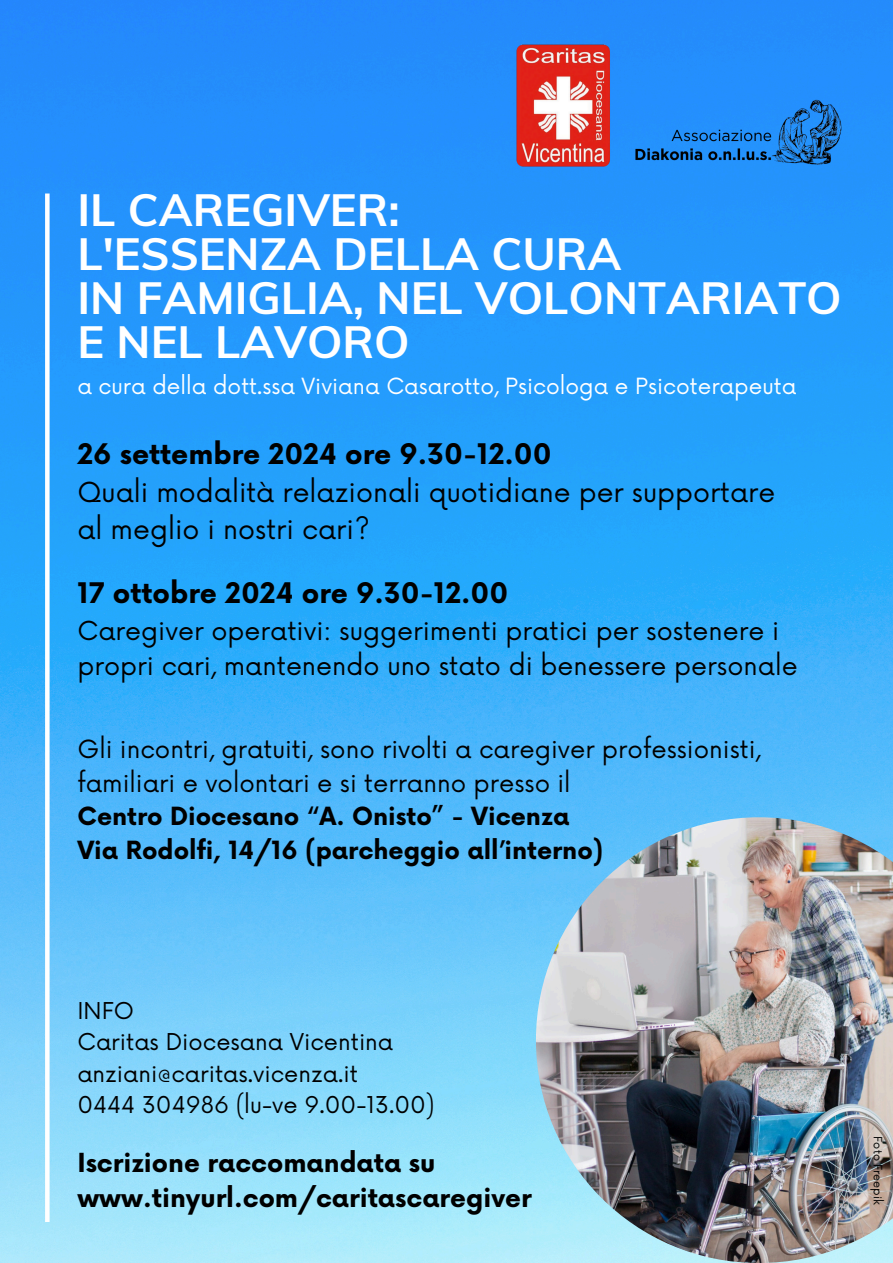
<style>
.page{position:relative;width:893px;height:1263px;background:#fff}
.page>*{position:absolute;margin:0;border:0;box-sizing:border-box;transform-origin:0 0}
.t1{font:700 45.15px/43.9px "Muli";color:#fff}
.t2{font:700 27.67px "Now";color:#000}
.t3{font:26.92px/37.1px "Now";color:#000}
.t4{font:700 25.58px/35.4px "Now";color:#000}
.t5{font:25.5px/35.4px "Now";color:#000}
.t6{font:24.45px/33.9px "Now";color:#000}
.t7{font:22.65px/31.5px "Now";color:#000}
.t8{font:21.75px "Now";color:#fff}
.t9{font:11.25px "Now";color:#000}
.s1{font-weight:700}
</style>
<div class="page">
<img style="left:0;top:0;width:893px;height:1263px">
<img style="left:536px;top:817px;width:357px;height:446px">
<div style="left:45px;top:193px;width:5px;height:1029px;background:#fff"></div>
<img style="left:482px;top:24px;width:163px;height:163px">
<img style="left:631px;top:96px;width:215px;height:75px">
<h4 class="t1" style="left:77px;top:187px;width:766px">IL CAREGIVER:<br>L'ESSENZA DELLA CURA<br>IN FAMIGLIA, NEL VOLONTARIATO<br>E NEL LAVORO</h4>
<h2 class="t8" style="left:77px;top:373px;width:720px">a cura della dott.ssa Viviana Casarotto, Psicologa e Psicoterapeuta</h2>
<h3 class="t2" style="left:77px;top:439px;width:476px">26 settembre 2024 ore 9.30-12.00</h3>
<h3 class="t3" style="left:77px;top:475px;width:699px">Quali modalità relazionali quotidiane per supportare al meglio i nostri cari?</h3>
<h3 class="t2" style="left:77px;top:578px;width:432px">17 ottobre 2024 ore 9.30-12.00</h3>
<h3 class="t5" style="left:77px;top:614px;width:722px">Caregiver operativi: suggerimenti pratici per sostenere i propri cari, mantenendo uno stato di benessere personale</h3>
<h4 class="t6" style="left:77px;top:733px;width:684px">Gli incontri, gratuiti, sono rivolti a caregiver professionisti, familiari e volontari e si terranno presso il<br><span class="s1">Centro Diocesano “A. Onisto” - Vicenza<br>Via Rodolfi, 14/16 (parcheggio all’interno)</span></h4>
<h3 class="t7" style="left:77px;top:996px;width:359px">INFO<br>Caritas Diocesana Vicentina anziani@caritas.vicenza.it<br>0444 304986 (lu-ve 9.00-13.00)</h3>
<p class="t4" style="left:77px;top:1146px;width:456px">Iscrizione raccomandata su www.tinyurl.com/caritascaregiver</p>
<p class="t9" style="left:884px;top:1136px;width:70px;rotate:90deg">Foto Freepik</p>
</div>
